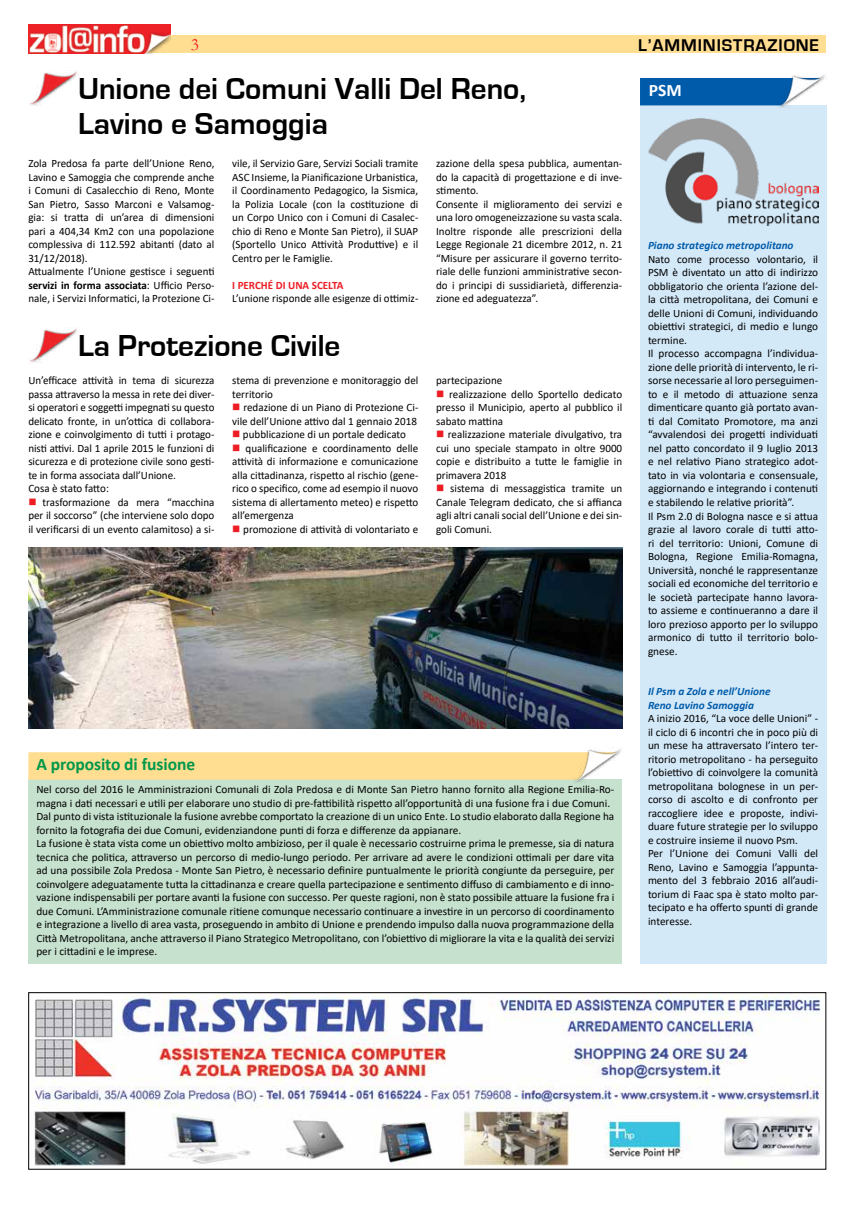
<style>
.page{position:relative;width:851px;height:1205px;background:#fff}
.page>*{position:absolute;margin:0;border:0;box-sizing:border-box;transform-origin:0 0}
.t1{font:700 31.25px/35px "Eurostile";color:#000}
.t2{font:700 17.5px "Calibri";letter-spacing:-.005em;color:#00984a}
.t3{font:700 17.5px "Eurostile";letter-spacing:.05em;color:#000}
.t4{font:700 17.5px "Calibri";color:#fff}
.t5{font:17.5px "Garamond";color:#ed1d24}
.t6{font:11.25px/13.5px "Calibri";color:#000}
.t7{font:italic 700 11.25px/13.5px "Calibri";color:#005baa}
.t8{font:700 11.25px "Calibri";color:#ed1d24}
.s1{font-weight:700}
.s2{color:#ed1d24}
</style>
<div class="page">
<div style="left:28px;top:35px;width:798px;height:18px;background:#ffdd91"></div>
<img style="left:28px;top:25px;width:142px;height:28px">
<img style="left:31px;top:994px;width:790px;height:172px">
<div style="left:28px;top:992px;width:798px;height:177px;border:1px solid #000"></div>
<div style="left:640px;top:105px;width:186px;height:859px;background:#d4e9f8"></div>
<div style="left:640px;top:78px;width:136px;height:27px;background:#005baa"></div>
<img style="left:776px;top:74px;width:50px;height:34px">
<img style="left:30px;top:328px;width:48px;height:35px">
<img style="left:30px;top:71px;width:48px;height:35px">
<div style="left:28px;top:780px;width:594px;height:184px;background:#c6e1ce"></div>
<svg style="left:28px;top:752px;width:544px;height:28px;background:#fedd92"></svg>
<img style="left:572px;top:748px;width:50px;height:35px">
<img style="left:648px;top:119px;width:170px;height:106px">
<img style="left:28px;top:547px;width:594px;height:181px">
<h2 class="t5" style="left:191px;top:33px;width:10px">3</h2>
<h2 class="t3" style="left:638px;top:35px;width:182px">L’AMMINISTRAZIONE</h2>
<h2 class="t4" style="left:648px;top:77px;width:34px">PSM</h2>
<h1 class="t1" style="left:78px;top:72px;width:450px">Unione dei Comuni Valli Del Reno,<br>Lavino e Samoggia</h1>
<p class="t6" style="left:28px;top:156px;width:188px">Zola Predosa fa parte dell’Unione Reno, Lavino e Samoggia che comprende anche i Comuni di Casalecchio di Reno, Monte San Pietro, Sasso Marconi e Valsamog&shy;gia: si tratta di un’area di dimensioni pari a 404,34 Km2 con una popolazione complessiva di 112.592 abitanti (dato al 31/12/2018).<br>Attualmente l’Unione gestisce i seguenti <span class="s1">servizi in forma associata</span>: Ufficio Perso&shy;nale, i Servizi Informatici, la Protezione Ci-</p>
<p class="t6" style="left:232px;top:156px;width:188px;text-align:justify">vile, il Servizio Gare, Servizi Sociali tramite ASC Insieme, la Pianificazione Urbanistica, il Coordinamento Pedagogico, la Sismica, la Polizia Locale (con la costituzione di un Corpo Unico con i Comuni di Casalec&shy;chio di Reno e Monte San Pietro), il SUAP (Sportello Unico Attività Produttive) e il Centro per le Famiglie.</p>
<p class="t6" style="left:436px;top:156px;width:188px">zazione della spesa pubblica, aumentan&shy;do la capacità di progettazione e di inve&shy;stimento.<br>Consente il miglioramento dei servizi e una loro omogeneizzazione su vasta scala.<br>Inoltre risponde alle prescrizioni della Legge Regionale 21 dicembre 2012, n. 21 “Misure per assicurare il governo territo&shy;riale delle funzioni amministrative secon&shy;do i principi di sussidiarietà, differenzia&shy;zione ed adeguatezza”.</p>
<p class="t7" style="left:648px;top:239px;width:147px">Piano strategico metropolitano</p>
<p class="t6" style="left:648px;top:252px;width:172px">Nato come processo volontario, il PSM è diventato un atto di indirizzo obbligatorio che orienta l’azione del&shy;la città metropolitana, dei Comuni e delle Unioni di Comuni, individuando obiettivi strategici, di medio e lungo termine.<br>Il processo accompagna l’individua&shy;zione delle priorità di intervento, le ri&shy;sorse necessarie al loro perseguimen&shy;to e il metodo di attuazione senza dimenticare quanto già portato avan&shy;ti dal Comitato Promotore, ma anzi “avvalendosi dei progetti individuati nel patto concordato il 9 luglio 2013 e nel relativo Piano strategico adot&shy;tato in via volontaria e consensuale, aggiornando e integrando i contenuti e stabilendo le relative priorità”.<br>Il Psm 2.0 di Bologna nasce e si attua grazie al lavoro corale di tutti atto&shy;ri del territorio: Unioni, Comune di Bologna, Regione Emilia-Romagna, Università, nonché le rappresentanze sociali ed economiche del territorio e le società partecipate hanno lavora&shy;to assieme e continueranno a dare il loro prezioso apporto per lo sviluppo armonico di tutto il territorio bolo&shy;gnese.</p>
<p class="t7" style="left:648px;top:684px;width:124px">Il Psm a Zola e nell’Unione<br>Reno Lavino Samoggia</p>
<p class="t6" style="left:648px;top:711px;width:172px">A inizio 2016, “La voce delle Unioni” - il ciclo di 6 incontri che in poco più di un mese ha attraversato l’intero ter&shy;ritorio metropolitano - ha perseguito l’obiettivo di coinvolgere la comunità metropolitana bolognese in un per&shy;corso di ascolto e di confronto per raccogliere idee e proposte, indivi&shy;duare future strategie per lo sviluppo e costruire insieme il nuovo Psm.<br>Per l’Unione dei Comuni Valli del Reno, Lavino e Samoggia l’appunta&shy;mento del 3 febbraio 2016 all’audi&shy;torium di Faac spa è stato molto par&shy;tecipato e ha offerto spunti di grande interesse.</p>
<p class="t8" style="left:232px;top:277px;width:113px">I PERCHÉ DI UNA SCELTA</p>
<p class="t6" style="left:232px;top:291px;width:188px">L’unione risponde alle esigenze di ottimiz-</p>
<h1 class="t1" style="left:78px;top:328px;width:264px">La Protezione Civile</h1>
<p class="t6" style="left:28px;top:373px;width:188px">Un’efficace attività in tema di sicurezza passa attraverso la messa in rete dei diver&shy;si operatori e soggetti impegnati su questo delicato fronte, in un’ottica di collabora&shy;zione e coinvolgimento di tutti i protago&shy;nisti attivi. Dal 1 aprile 2015 le funzioni di sicurezza e di protezione civile sono gesti&shy;te in forma associata dall’Unione.<br>Cosa è stato fatto:</p>
<p class="t6" style="left:28px;top:495px;width:188px;text-align:justify"><span class="s2">■</span> trasformazione da mera “macchina per il soccorso” (che interviene solo dopo il verificarsi di un evento calamitoso) a si-</p>
<p class="t6" style="left:232px;top:373px;width:187px">stema di prevenzione e monitoraggio del territorio</p>
<p class="t6" style="left:232px;top:400px;width:188px"><span class="s2">■</span> redazione di un Piano di Protezione Ci&shy;vile dell’Unione attivo dal 1 gennaio 2018</p>
<p class="t6" style="left:232px;top:427px;width:175px"><span class="s2">■</span> pubblicazione di un portale dedicato</p>
<p class="t6" style="left:232px;top:441px;width:188px;text-align:justify"><span class="s2">■</span> qualificazione e coordinamento delle attività di informazione e comunicazione alla cittadinanza, rispetto al rischio (gene&shy;rico o specifico, come ad esempio il nuovo sistema di allertamento meteo) e rispetto all’emergenza</p>
<p class="t6" style="left:232px;top:522px;width:187px"><span class="s2">■</span> promozione di attività di volontariato e</p>
<p class="t6" style="left:436px;top:373px;width:68px">partecipazione</p>
<p class="t6" style="left:436px;top:387px;width:187px;text-align:justify"><span class="s2">■</span> realizzazione dello Sportello dedicato presso il Municipio, aperto al pubblico il sabato mattina</p>
<p class="t6" style="left:436px;top:427px;width:187px;text-align:justify"><span class="s2">■</span> realizzazione materiale divulgativo, tra cui uno speciale stampato in oltre 9000 copie e distribuito a tutte le famiglie in primavera 2018</p>
<p class="t6" style="left:436px;top:481px;width:188px;text-align:justify"><span class="s2">■</span> sistema di messaggistica tramite un Canale Telegram dedicato, che si affianca agli altri canali social dell’Unione e dei sin&shy;goli Comuni.</p>
<h2 class="t2" style="left:36px;top:751px;width:160px">A proposito di fusione</h2>
<p class="t6" style="left:36px;top:783px;width:579px">Nel corso del 2016 le Amministrazioni Comunali di Zola Predosa e di Monte San Pietro hanno fornito alla Regione Emilia-Ro&shy;magna i dati necessari e utili per elaborare uno studio di pre-fattibilità rispetto all’opportunità di una fusione fra i due Comuni.<br>Dal punto di vista istituzionale la fusione avrebbe comportato la creazione di un unico Ente. Lo studio elaborato dalla Regione ha fornito la fotografia dei due Comuni, evidenziandone punti di forza e differenze da appianare.<br>La fusione è stata vista come un obiettivo molto ambizioso, per il quale è necessario costruirne prima le premesse, sia di natura tecnica che politica, attraverso un percorso di medio-lungo periodo. Per arrivare ad avere le condizioni ottimali per dare vita ad una possibile Zola Predosa - Monte San Pietro, è necessario definire puntualmente le priorità congiunte da perseguire, per coinvolgere adeguatamente tutta la cittadinanza e creare quella partecipazione e sentimento diffuso di cambiamento e di inno&shy;vazione indispensabili per portare avanti la fusione con successo. Per queste ragioni, non è stato possibile attuare la fusione fra i due Comuni. L’Amministrazione comunale ritiene comunque necessario continuare a investire in un percorso di coordinamento e integrazione a livello di area vasta, proseguendo in ambito di Unione e prendendo impulso dalla nuova programmazione della Città Metropolitana, anche attraverso il Piano Strategico Metropolitano, con l’obiettivo di migliorare la vita e la qualità dei servizi per i cittadini e le imprese.</p>
</div>
